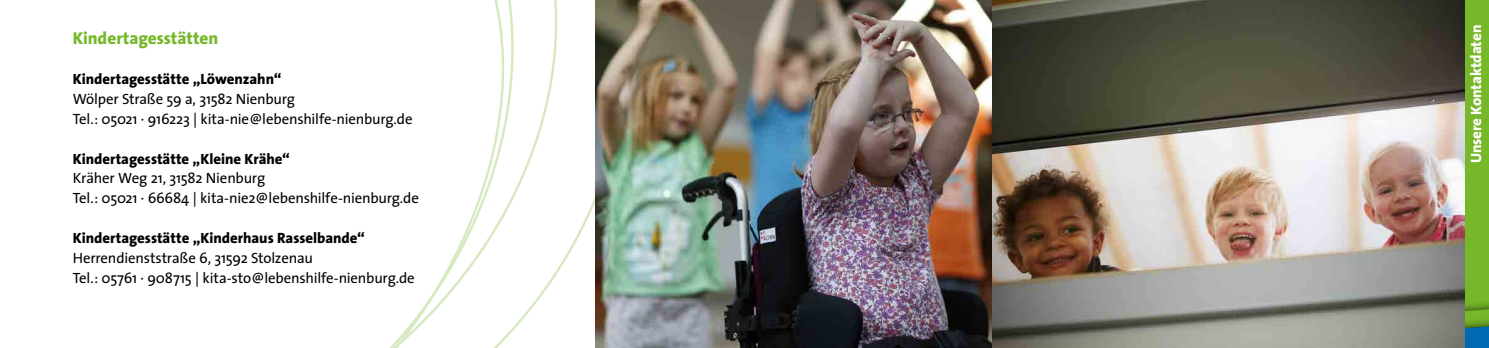
<style>
.page{position:relative;width:1489px;height:348px;background:#fff}
.page>*{position:absolute;margin:0;border:0;box-sizing:border-box;transform-origin:0 0}
.t1{font:800 17.38px "The Sans";color:#76b82a}
.t2{font:800 15px "The Sans";letter-spacing:-.01em;color:#fff}
.t3{font:14.88px/19.8px "The Sans";letter-spacing:-.01em;color:#000}
.t4{font:800 14.88px "The Sans";color:#000}
</style>
<div class="page">
<svg style="left:391px;top:0;width:185px;height:347px"></svg>
<div style="left:1463px;top:0;width:25px;height:347px;background:#76b82a"></div>
<img style="left:1463px;top:254px;width:2px;height:9px">
<svg style="left:1463px;top:263px;width:25px;height:84px"></svg>
<img style="left:595px;top:0;width:868px;height:347px">
<p class="t1" style="left:73px;top:24px;width:147px">Kindertagesstätten</p>
<p class="t4" style="left:73px;top:66px;width:210px">Kindertagesstätte „Löwenzahn“</p>
<p class="t3" style="left:73px;top:88px;width:341px">Wölper Straße 59 a, 31582 Nienburg<br>Tel.: 05021 · 916223 | kita-nie@lebenshilfe-nienburg.de</p>
<p class="t4" style="left:73px;top:146px;width:219px">Kindertagesstätte „Kleine Krähe“</p>
<p class="t3" style="left:73px;top:168px;width:348px">Kräher Weg 21, 31582 Nienburg<br>Tel.: 05021 · 66684 | kita-nie2@lebenshilfe-nienburg.de</p>
<p class="t4" style="left:73px;top:225px;width:294px">Kindertagesstätte „Kinderhaus Rasselbande“</p>
<p class="t3" style="left:73px;top:247px;width:343px">Herrendienststraße 6, 31592 Stolzenau<br>Tel.: 05761 · 908715 | kita-sto@lebenshilfe-nienburg.de</p>
<p class="t2" style="left:1463px;top:163px;width:140px;rotate:-90deg">Unsere Kontaktdaten</p>
</div>
